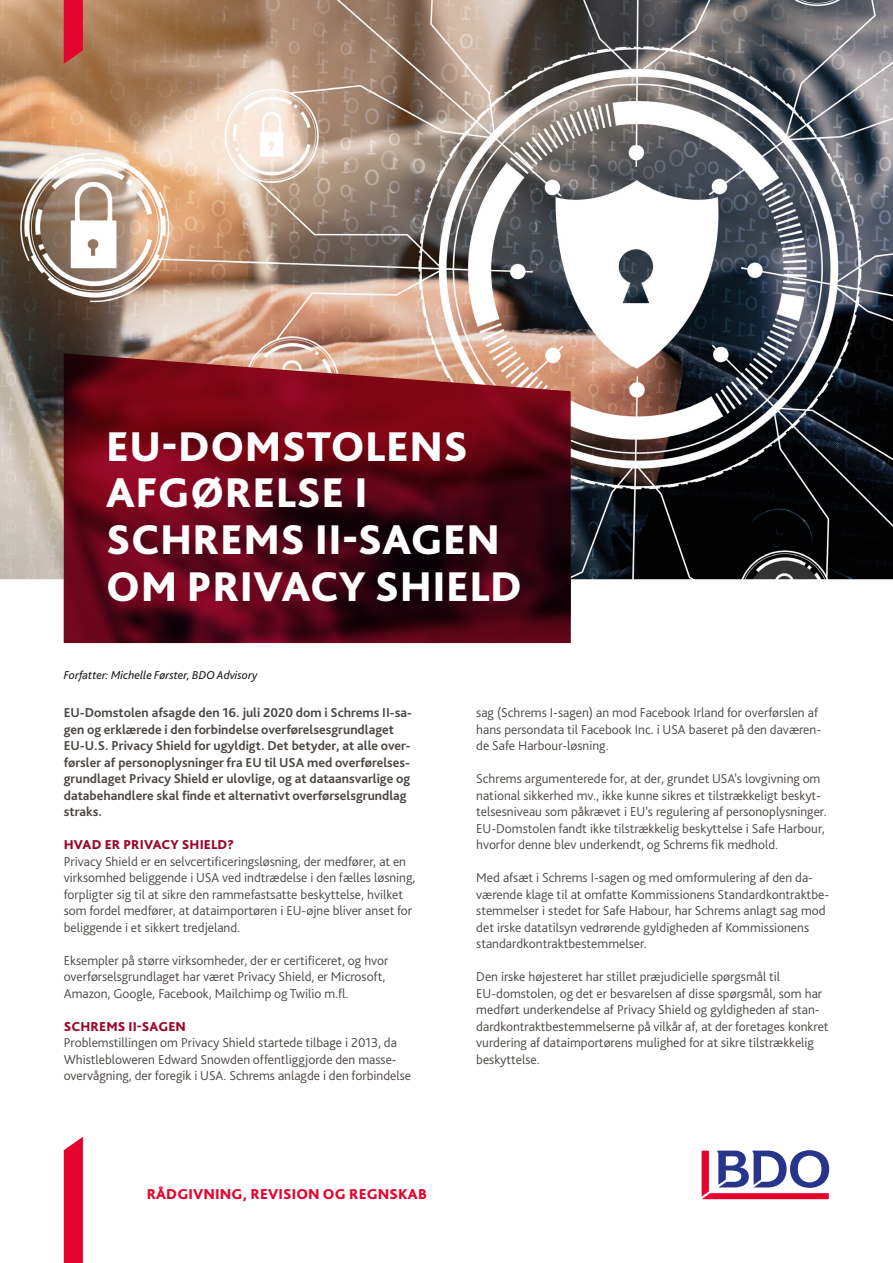
<style>
.page{position:relative;width:893px;height:1263px;background:#fff}
.page>*{position:absolute;margin:0;border:0;box-sizing:border-box;transform-origin:0 0}
.t1{font:800 43.5px/46.5px "Bliss Pro";letter-spacing:.01em;color:#fff}
.t2{font:800 15px "Bliss Pro";letter-spacing:.01em;color:#e4042e}
.t3{font:300 13.5px/16.5px "Bliss Pro";color:#4a4643}
.t4{font:700 13.5px/16.5px "Bliss Pro";color:#4a4643}
.t5{font:800 13.5px "Bliss Pro";letter-spacing:.01em;color:#990a2c}
.t6{font:italic 12px "Bliss Pro";color:#1d1d1b}
</style>
<div class="page">
<img style="left:0;top:0;width:893px;height:643px">
<svg style="left:64px;top:1137px;width:19px;height:126px;background:#e51139"></svg>
<svg style="left:64px;top:0;width:19px;height:64px"></svg>
<svg style="left:702px;top:1150px;width:127px;height:49px"></svg>
<svg style="left:64px;top:353px;width:507px;height:290px;background:#620f1d"></svg>
<h1 class="t1" style="left:106px;top:422px;width:417px">EU-DOMSTOLENS<br>AFGØRELSE I<br>SCHREMS II-SAGEN<br>OM PRIVACY SHIELD</h1>
<p class="t6" style="left:64px;top:667px;width:195px">Forfatter: Michelle Førster, BDO Advisory</p>
<p class="t4" style="left:64px;top:704px;width:350px">EU-Domstolen afsagde den 16. juli 2020 dom i Schrems II-sa&shy;gen og erklærede i den forbindelse overførelsesgrundlaget EU-U.S. Privacy Shield for ugyldigt. Det betyder, at alle over&shy;førsler af personoplysninger fra EU til USA med overførelses&shy;grundlaget Privacy Shield er ulovlige, og at dataansvarlige og databehandlere skal finde et alternativt overførselsgrundlag straks.</p>
<p class="t5" style="left:64px;top:836px;width:172px">HVAD ER PRIVACY SHIELD?</p>
<p class="t3" style="left:64px;top:852px;width:353px">Privacy Shield er en selvcertificeringsløsning, der medfører, at en virksomhed beliggende i USA ved indtrædelse i den fælles løsning, forpligter sig til at sikre den rammefastsatte beskyttelse, hvilket som fordel medfører, at dataimportøren i EU-øjne bliver anset for beliggende i et sikkert tredjeland.</p>
<p class="t3" style="left:64px;top:951px;width:326px">Eksempler på større virksomheder, der er certificeret, og hvor overførselsgrundlaget har været Privacy Shield, er Microsoft,<br>Amazon, Google, Facebook, Mailchimp og Twilio m.fl.</p>
<p class="t5" style="left:64px;top:1018px;width:124px">SCHREMS II-SAGEN</p>
<p class="t3" style="left:64px;top:1034px;width:349px">Problemstillingen om Privacy Shield startede tilbage i 2013, da<br>Whistlebloweren Edward Snowden offentliggjorde den masse&shy;overvågning, der foregik i USA. Schrems anlagde i den forbindelse</p>
<p class="t2" style="left:147px;top:1185px;width:282px">RÅDGIVNING, REVISION OG REGNSKAB</p>
<p class="t3" style="left:476px;top:704px;width:346px">sag (Schrems I-sagen) an mod Facebook Irland for overførslen af hans persondata til Facebook Inc. i USA baseret på den daværen&shy;de Safe Harbour-løsning.</p>
<p class="t3" style="left:476px;top:770px;width:352px">Schrems argumenterede for, at der, grundet USA’s lovgivning om national sikkerhed mv., ikke kunne sikres et tilstrækkeligt beskyt&shy;telsesniveau som påkrævet i EU’s regulering af personoplysninger.<br>EU-Domstolen fandt ikke tilstrækkelig beskyttelse i Safe Harbour, hvorfor denne blev underkendt, og Schrems fik medhold.</p>
<p class="t3" style="left:476px;top:869px;width:354px">Med afsæt i Schrems I-sagen og med omformulering af den da&shy;værende klage til at omfatte Kommissionens Standardkontraktbe&shy;stemmelser i stedet for Safe Habour, har Schrems anlagt sag mod det irske datatilsyn vedrørende gyldigheden af Kommissionens standardkontraktbestemmelser.</p>
<p class="t3" style="left:476px;top:968px;width:354px">Den irske højesteret har stillet præjudicielle spørgsmål til EU-domstolen, og det er besvarelsen af disse spørgsmål, som har medført underkendelse af Privacy Shield og gyldigheden af stan&shy;dardkontraktbestemmelserne på vilkår af, at der foretages konkret vurdering af dataimportørens mulighed for at sikre tilstrækkelig beskyttelse.</p>
</div>
